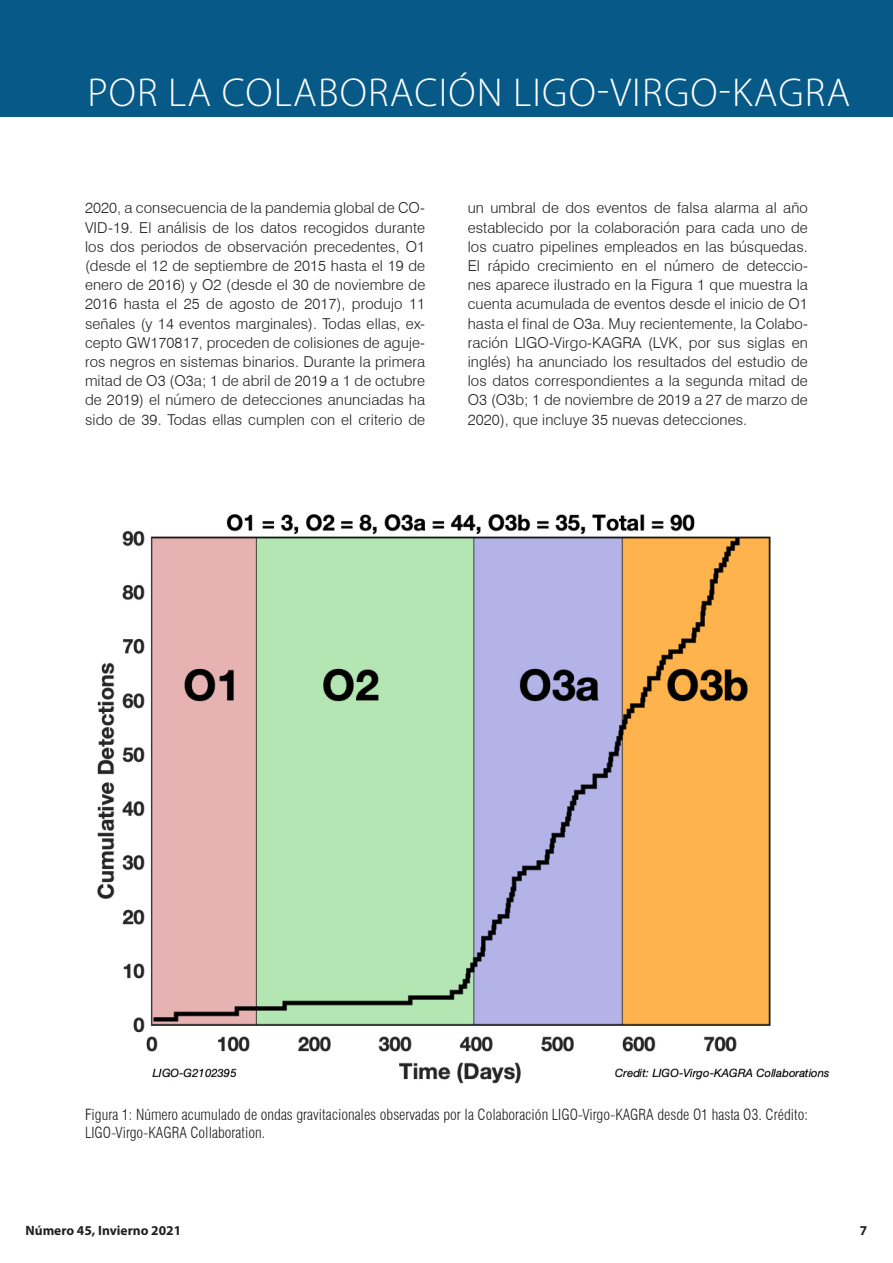
<style>
.page{position:relative;width:893px;height:1263px;background:#fff}
.page>*{position:absolute;margin:0;border:0;box-sizing:border-box;transform-origin:0 0}
.t1{font:300 40.5px "Myriad Pro";letter-spacing:.03em;color:#fff}
.Body_1{font:300 15px/19.2px "Swiss 721 BT";letter-spacing:.005em;color:#231f20;text-align:justify}
.Pie_de_imagen{font:300 condensed 15px/18px "Swiss 721 BT";color:#231f20}
.t2{font:700 13.5px "Myriad Pro";color:#231f20}
</style>
<div class="page">
<div style="left:0;top:0;width:893px;height:117px;background:#075a88"></div>
<img style="left:97px;top:514px;width:733px;height:570px">
<p class="t1" style="left:87px;top:68px;width:764px">POR LA COLABORACIÓN LIGO-VIRGO-KAGRA</p>
<p class="Body_1" style="left:85px;top:198px;width:342px">2020, a consecuencia de la pandemia global de CO-VID-19. El análisis de los datos recogidos durante los dos periodos de observación precedentes, O1 (desde el 12 de septiembre de 2015 hasta el 19 de enero de 2016) y O2 (desde el 30 de noviembre de 2016 hasta el 25 de agosto de 2017), produjo 11 señales (y 14 eventos marginales). Todas ellas, ex&shy;cepto GW170817, proceden de colisiones de aguje&shy;ros negros en sistemas binarios. Durante la primera mitad de O3 (O3a; 1 de abril de 2019 a 1 de octubre de 2019) el número de detecciones anunciadas ha sido de 39. Todas ellas cumplen con el criterio de</p>
<p class="Body_1" style="left:468px;top:198px;width:342px">un umbral de dos eventos de falsa alarma al año establecido por la colaboración para cada uno de los cuatro pipelines empleados en las búsquedas.<br>El rápido crecimiento en el número de deteccio&shy;nes aparece ilustrado en la Figura 1 que muestra la cuenta acumulada de eventos desde el inicio de O1 hasta el final de O3a. Muy recientemente, la Colabo&shy;ración LIGO-Virgo-KAGRA (LVK, por sus siglas en inglés) ha anunciado los resultados del estudio de los datos correspondientes a la segunda mitad de O3 (O3b; 1 de noviembre de 2019 a 27 de marzo de 2020), que incluye 35 nuevas detecciones.</p>
<p class="Pie_de_imagen" style="left:85px;top:1105px;width:724px">Figura 1: Número acumulado de ondas gravitacionales observadas por la Colaboración LIGO-Virgo-KAGRA desde O1 hasta O3. Crédito:<br>LIGO-Virgo-KAGRA Collaboration.</p>
<p class="t2" style="left:26px;top:1221px;width:157px">Número 45, Invierno 2021</p>
<p class="t2" style="left:860px;top:1221px;width:9px">7</p>
</div>
